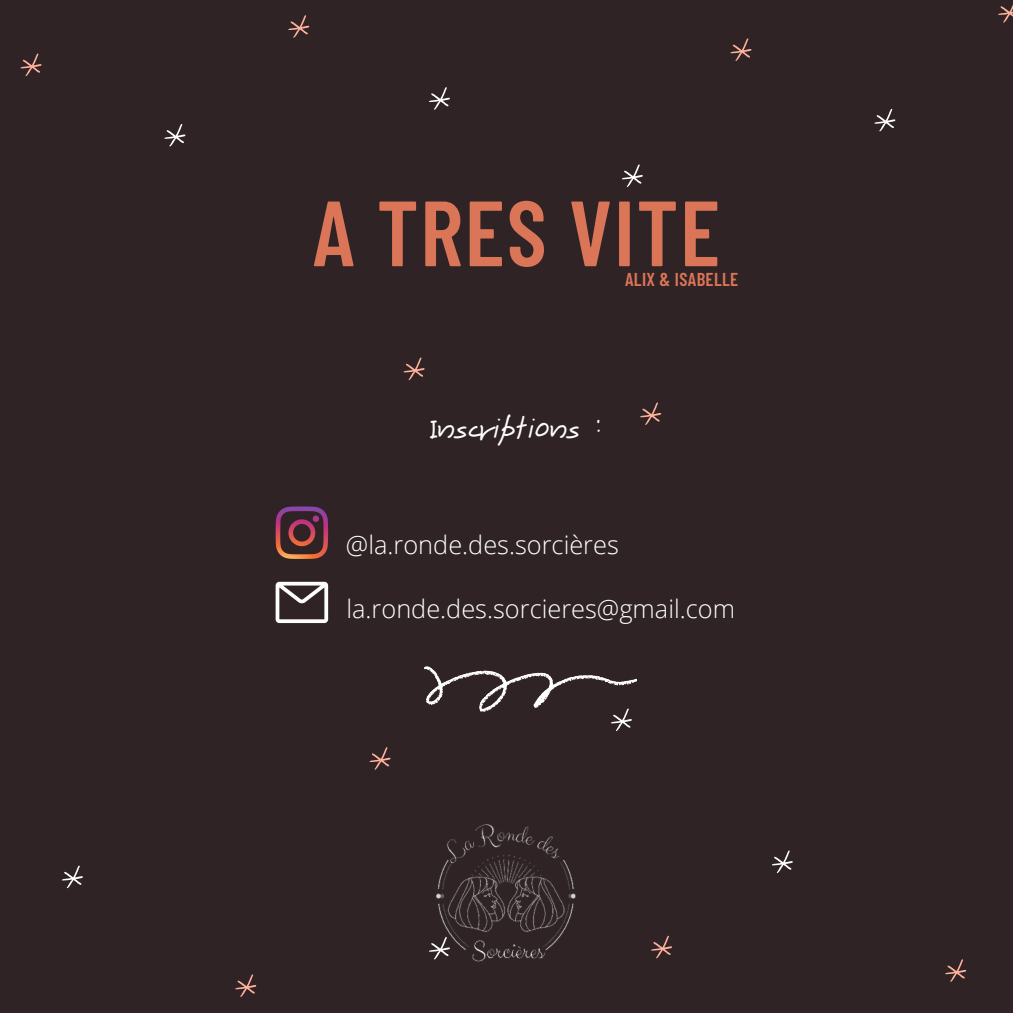
<style>
.page{position:relative;width:1013px;height:1013px;background:#fff}
.page>*{position:absolute;margin:0;border:0;box-sizing:border-box;transform-origin:0 0}
.t1{font:600 92.38px "Barlow Condensed";letter-spacing:.02em;color:#db7558}
.t2{font:49.88px "Karumbi";color:#fff}
.t3{font:300 25.38px "Open Sans";color:#fff}
.t4{font:600 18.62px "Barlow Condensed";letter-spacing:.02em;color:#db7558}
</style>
<div class="page">
<div style="left:0;top:0;width:1012px;height:1012px;background:#302326"></div>
<svg style="left:651px;top:935px;width:21px;height:23px"></svg>
<svg style="left:640px;top:402px;width:21px;height:23px"></svg>
<svg style="left:945px;top:959px;width:21px;height:22px"></svg>
<svg style="left:730px;top:38px;width:21px;height:23px"></svg>
<svg style="left:998px;top:6px;width:14px;height:17px"></svg>
<svg style="left:611px;top:711px;width:21px;height:20px"></svg>
<svg style="left:772px;top:850px;width:20px;height:23px"></svg>
<svg style="left:622px;top:164px;width:21px;height:23px"></svg>
<svg style="left:874px;top:109px;width:21px;height:22px"></svg>
<img style="left:425px;top:667px;width:211px;height:44px">
<img style="left:434px;top:824px;width:142px;height:138px">
<svg style="left:275px;top:506px;width:53px;height:53px"></svg>
<svg style="left:275px;top:582px;width:53px;height:41px"></svg>
<svg style="left:235px;top:974px;width:21px;height:22px"></svg>
<svg style="left:369px;top:747px;width:21px;height:22px"></svg>
<svg style="left:21px;top:53px;width:21px;height:23px"></svg>
<svg style="left:288px;top:15px;width:21px;height:23px"></svg>
<svg style="left:403px;top:357px;width:21px;height:23px"></svg>
<svg style="left:62px;top:865px;width:21px;height:23px"></svg>
<svg style="left:164px;top:124px;width:21px;height:22px"></svg>
<svg style="left:429px;top:87px;width:21px;height:23px"></svg>
<svg style="left:429px;top:936px;width:21px;height:23px"></svg>
<p class="t1" style="left:313px;top:174px;width:409px">A TRES VITE</p>
<p class="t4" style="left:625px;top:268px;width:115px">ALIX &amp; ISABELLE</p>
<p class="t2" style="left:430px;top:390px;width:174px">Inscriptions :</p>
<p class="t3" style="left:346px;top:526px;width:274px">@la.ronde.des.sorcières</p>
<p class="t3" style="left:346px;top:590px;width:390px">la.ronde.des.sorcieres@gmail.com</p>
</div>
